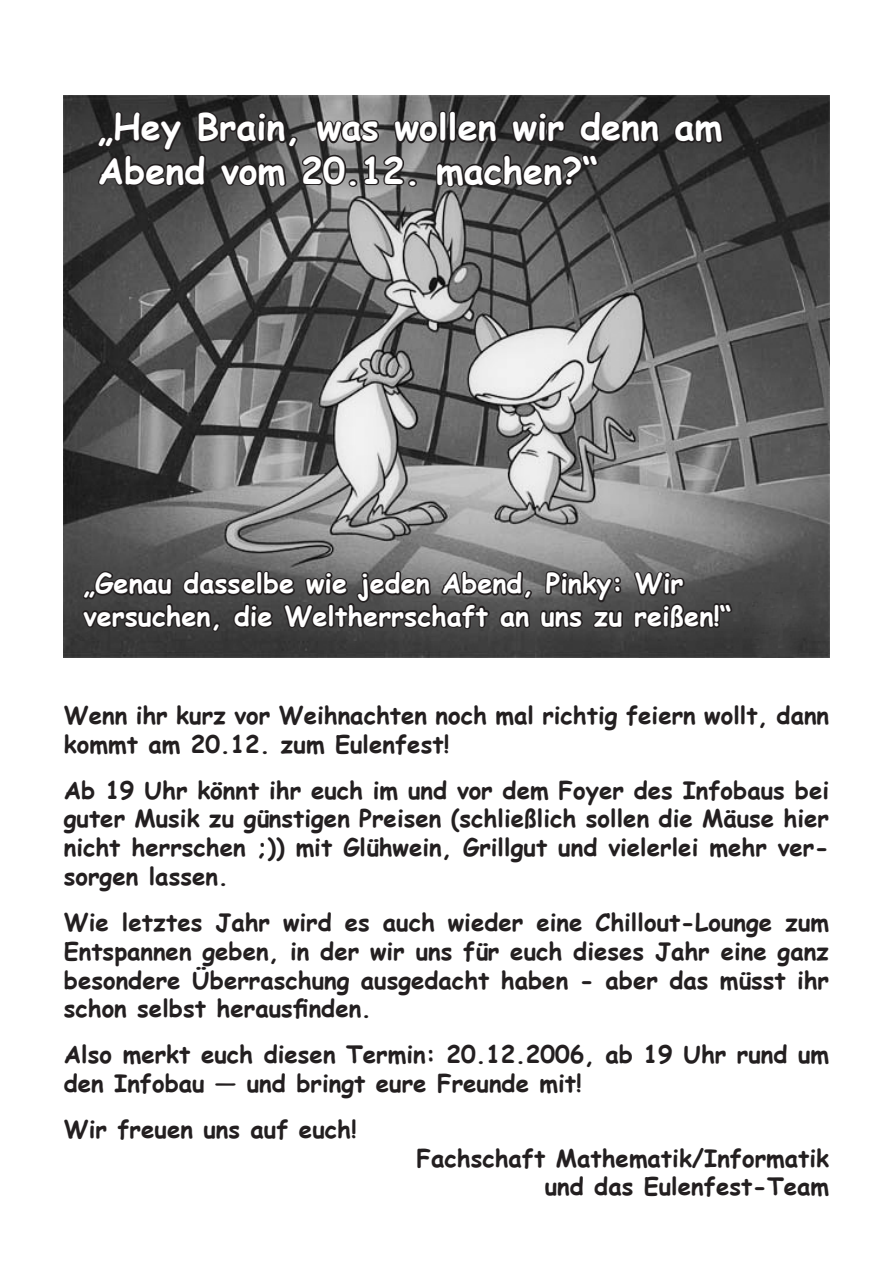
<style>
.page{position:relative;width:893px;height:1263px;background:#fff}
.page>*{position:absolute;margin:0;border:0;box-sizing:border-box;transform-origin:0 0}
.t1{font:700 36px/43.2px "Comic Sans MS";color:#fff}
.t2{font:700 27px/32.4px "Comic Sans MS";color:#fff}
.t3{font:700 24px/28.8px "Comic Sans MS";color:#231f20}
</style>
<div class="page">
<img style="left:64px;top:96px;width:765px;height:561px">
<svg style="left:80px;top:453px;width:654px;height:205px;background:#676767"></svg>
<svg style="left:672px;top:117px;width:54px;height:68px;background:#353434"></svg>
<svg style="left:95px;top:95px;width:567px;height:229px;background:#595858"></svg>
<h1 class="t1" style="left:98px;top:104px;width:626px">„Hey Brain, was wollen wir denn am<br>Abend vom 20.12. machen?“</h1>
<p class="t2" style="left:84px;top:566px;width:649px">„Genau dasselbe wie jeden Abend, Pinky: Wir versuchen, die Weltherrschaft an uns zu reißen!“</p>
<p class="t3" style="left:64px;top:700px;width:767px">Wenn ihr kurz vor Weihnachten noch mal richtig feiern wollt, dann kommt am 20.12. zum Eulenfest!</p>
<p class="t3" style="left:64px;top:774px;width:767px;text-align:justify">Ab 19 Uhr könnt ihr euch im und vor dem Foyer des Infobaus bei guter Musik zu günstigen Preisen (schließlich sollen die Mäuse hier nicht herrschen ;)) mit Glühwein, Grillgut und vielerlei mehr ver&shy;sorgen lassen.</p>
<p class="t3" style="left:64px;top:907px;width:767px;text-align:justify">Wie letztes Jahr wird es auch wieder eine Chillout-Lounge zum Entspannen geben, in der wir uns für euch dieses Jahr eine ganz besondere Überraschung ausgedacht haben - aber das müsst ihr schon selbst herausfinden.</p>
<p class="t3" style="left:64px;top:1039px;width:767px">Also merkt euch diesen Termin: 20.12.2006, ab 19 Uhr rund um den Infobau — und bringt eure Freunde mit!</p>
<p class="t3" style="left:64px;top:1113px;width:294px">Wir freuen uns auf euch!</p>
<p class="t3" style="left:417px;top:1142px;width:414px;text-align:right">Fachschaft Mathematik/Informatik und das Eulenfest-Team</p>
</div>
